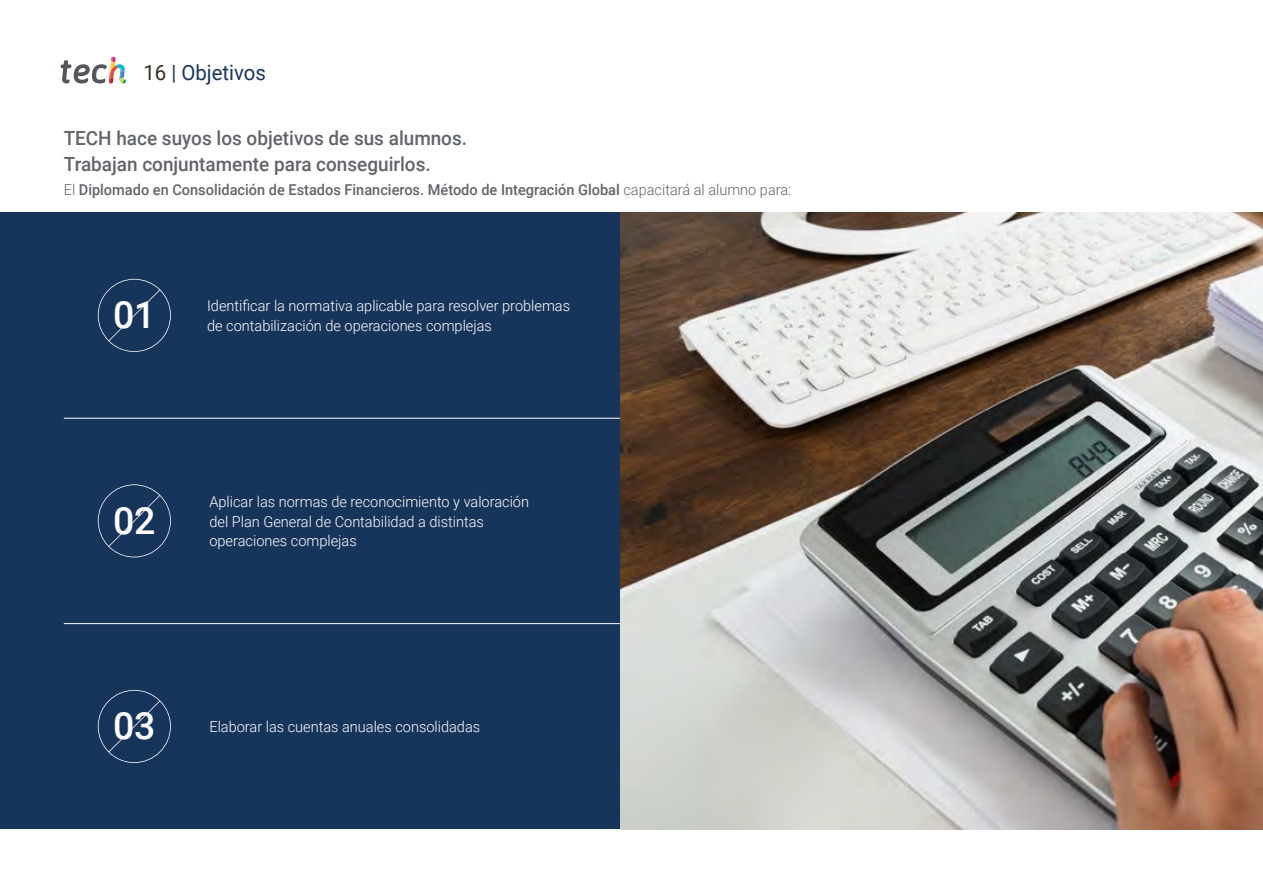
<style>
.page{position:relative;width:1263px;height:893px;background:#fff}
.page>*{position:absolute;margin:0;border:0;box-sizing:border-box;transform-origin:0 0}
.t1{font:500 37.5px "Roboto";color:#fff}
.t2{font:21px "Roboto";color:#1a355c}
.t3{font:500 19.5px/25.5px "Roboto";color:#61646a}
.t4{font:300 15px/19.5px "Roboto";color:#fff}
.t5{font:500 15px "Roboto";color:#61646a}
.s1{color:#312e20}
.s2{font-weight:300}
</style>
<div class="page">
<div style="left:0;top:213px;width:621px;height:616px;background:#17355b"></div>
<svg style="left:98px;top:279px;width:73px;height:73px"></svg>
<svg style="left:98px;top:690px;width:73px;height:73px"></svg>
<svg style="left:98px;top:484px;width:73px;height:73px"></svg>
<hr style="left:64px;top:418px;width:1199px;height:1px;background:#fff">
<hr style="left:64px;top:623px;width:1199px;height:1px;background:#fff">
<img style="left:621px;top:213px;width:642px;height:616px">
<svg style="left:61px;top:57px;width:65px;height:27px"></svg>
<h2 class="t2" style="left:144px;top:57px;width:124px"><span class="s1">16</span> | Objetivos</h2>
<h3 class="t3" style="left:64px;top:125px;width:405px">TECH hace suyos los objetivos de sus alumnos.<br>Trabajan conjuntamente para conseguirlos.</h3>
<p class="t5" style="left:64px;top:179px;width:729px"><span class="s2">El</span> Diplomado en Consolidación de Estados Financieros. Método de Integración Global <span class="s2">capacitará al alumno para:</span></p>
<h1 class="t1" style="left:113px;top:288px;width:44px">01</h1>
<p class="t4" style="left:207px;top:296px;width:365px">Identificar la normativa aplicable para resolver problemas</p>
<p class="t4" style="left:207px;top:315px;width:286px">de contabilización de operaciones complejas</p>
<h1 class="t1" style="left:113px;top:494px;width:44px">02</h1>
<p class="t4" style="left:209px;top:491px;width:321px">Aplicar las normas de reconocimiento y valoración del Plan General de Contabilidad a distintas operaciones complejas</p>
<h1 class="t1" style="left:113px;top:699px;width:44px">03</h1>
<p class="t4" style="left:209px;top:716px;width:272px">Elaborar las cuentas anuales consolidadas</p>
</div>
